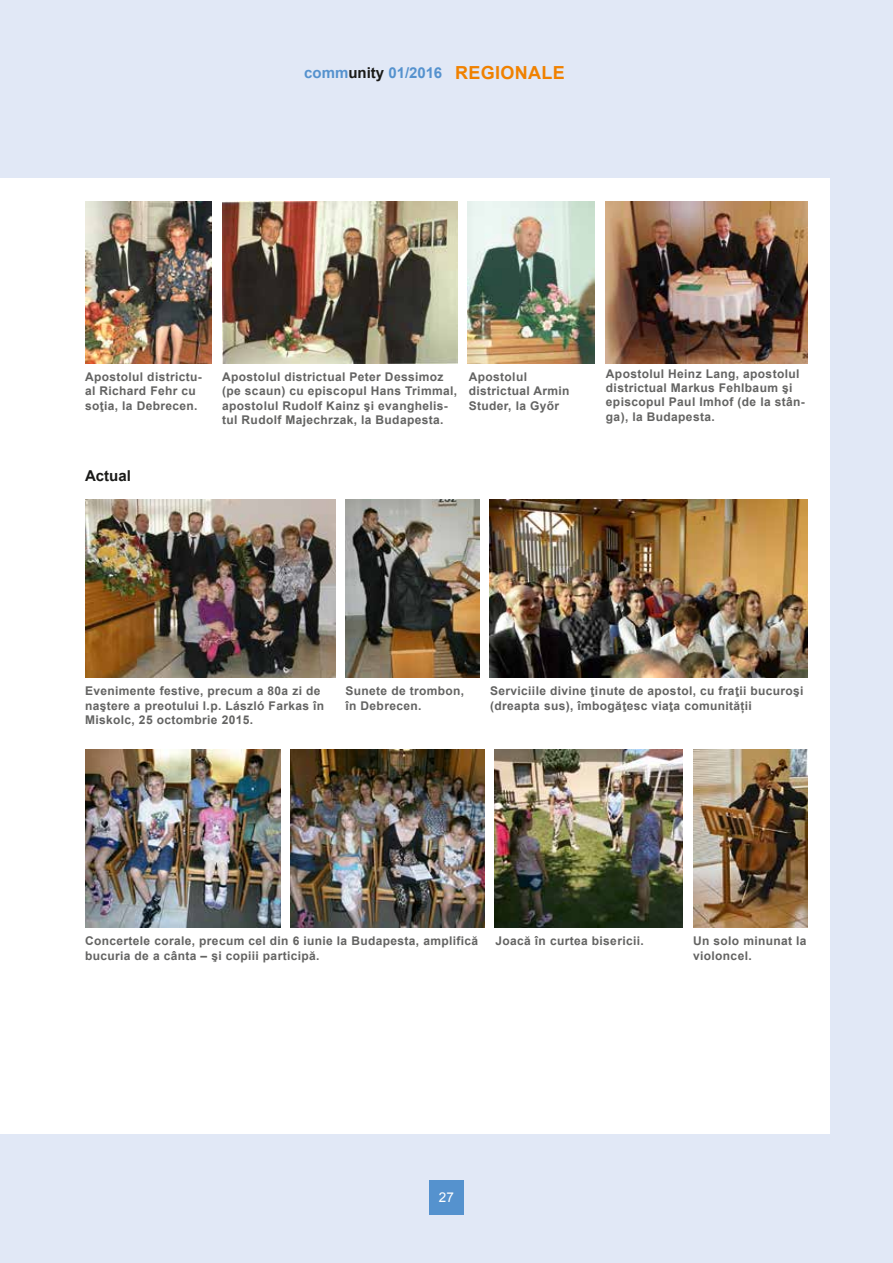
<style>
.page{position:relative;width:893px;height:1263px;background:#e1e8f6}
.page>*{position:absolute;margin:0;border:0;box-sizing:border-box;transform-origin:0 0}
.t1{font:700 18px "Arial";letter-spacing:.02em;color:#f08100}
.t2{font:700 15px "Arial";color:#5592ce}
.t3{font:700 15px "Arial";color:#1a1a18}
.t4{font:13.5px "Arial";color:#fff}
.t5{font:700 12px/14.4px "Arial";letter-spacing:.03em;color:#636362}
.s1{color:#1a1a18}
.s2{font-size:18px;color:#f08100}
</style>
<div class="page">
<div style="left:429px;top:1180px;width:34px;height:34px;background:#5592ce"></div>
<div style="left:0;top:179px;width:829px;height:955px;background:#fff"></div>
<img style="left:85px;top:201px;width:127px;height:162px">
<img style="left:222px;top:201px;width:235px;height:162px">
<img style="left:468px;top:201px;width:126px;height:162px">
<img style="left:605px;top:201px;width:203px;height:162px">
<img style="left:85px;top:499px;width:250px;height:179px">
<img style="left:490px;top:499px;width:318px;height:179px">
<img style="left:346px;top:499px;width:133px;height:178px">
<img style="left:291px;top:749px;width:193px;height:179px">
<img style="left:495px;top:749px;width:187px;height:179px">
<img style="left:693px;top:749px;width:114px;height:179px">
<img style="left:85px;top:749px;width:195px;height:179px">
<p class="t2" style="left:304px;top:62px;width:216px">comm<span class="s1">unity</span> 01/2016 <span class="s2">LOCAL</span></p>
<h1 class="t1" style="left:455px;top:61px;width:111px">REGIONALE</h1>
<p class="t5" style="left:85px;top:370px;width:118px">Apostolul districtu&shy;al Richard Fehr cu soţia, la Debrecen.</p>
<p class="t5" style="left:222px;top:370px;width:236px">Apostolul districtual Peter Dessimoz (pe scaun) cu episcopul Hans Trimmal, apostolul Rudolf Kainz şi evanghelis&shy;tul Rudolf Majechrzak, la Budapesta.</p>
<p class="t5" style="left:469px;top:370px;width:102px">Apostolul districtual Armin<br>Studer, la Győr</p>
<p class="t5" style="left:606px;top:367px;width:200px">Apostolul Heinz Lang, apostolul districtual Markus Fehlbaum şi episcopul Paul Imhof (de la stân&shy;ga), la Budapesta.</p>
<p class="t3" style="left:85px;top:466px;width:47px">Actual</p>
<p class="t5" style="left:85px;top:684px;width:241px">Evenimente festive, precum a 80a zi de naştere a preotului l.p. László Farkas în<br>Miskolc, 25 octombrie 2015.</p>
<p class="t5" style="left:490px;top:684px;width:315px">Serviciile divine ţinute de apostol, cu fraţii bucuroşi (dreapta sus), îmbogăţesc viaţa comunității</p>
<p class="t5" style="left:345px;top:684px;width:120px">Sunete de trombon, în Debrecen.</p>
<p class="t5" style="left:85px;top:934px;width:395px">Concertele corale, precum cel din 6 iunie la Budapesta, amplifică bucuria de a cânta – şi copiii participă.</p>
<p class="t5" style="left:495px;top:934px;width:150px">Joacă în curtea bisericii.</p>
<p class="t5" style="left:693px;top:934px;width:115px">Un solo minunat la violoncel.</p>
<p class="t4" style="left:439px;top:1188px;width:17px">27</p>
</div>
